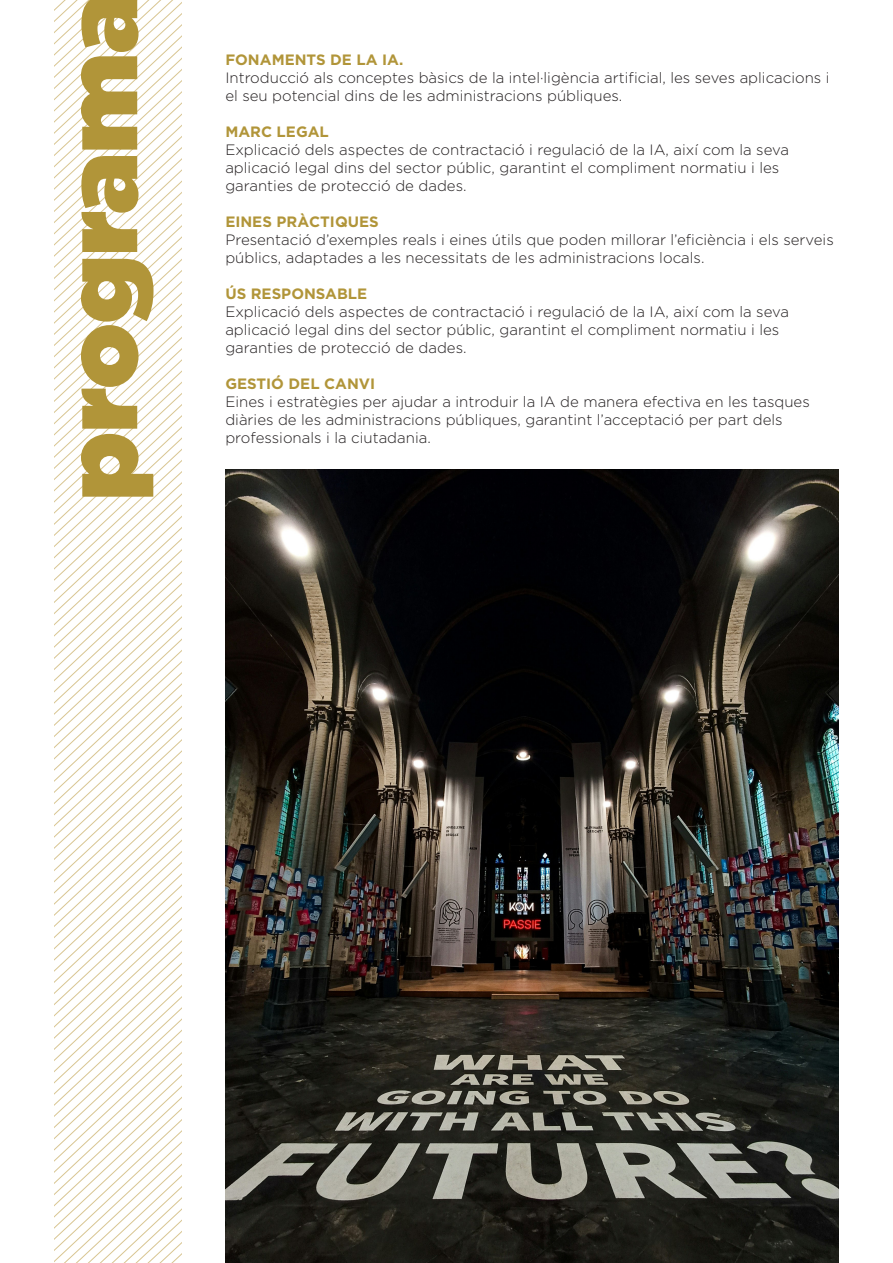
<style>
.page{position:relative;width:893px;height:1263px;background:#fff}
.page>*{position:absolute;margin:0;border:0;box-sizing:border-box;transform-origin:0 0}
.t1{font:100.65px "Gotham Ultra";color:#b19539}
.t2{font:300 15px/18px "Gotham";color:#231f20}
.t3{font:700 15px "Gotham";color:#b19539}
</style>
<div class="page">
<img style="left:225px;top:470px;width:614px;height:793px">
<svg style="left:54px;top:0;width:127px;height:1263px"></svg>
<p class="t1" style="left:43px;top:500px;width:509px;rotate:-90deg">programa</p>
<p class="t3" style="left:225px;top:51px;width:179px">FONAMENTS DE LA IA.</p>
<p class="t2" style="left:225px;top:68px;width:606px">Introducció als conceptes bàsics de la intel·ligència artificial, les seves aplicacions i el seu potencial dins de les administracions públiques.</p>
<p class="t3" style="left:225px;top:123px;width:105px">MARC LEGAL</p>
<p class="t2" style="left:225px;top:140px;width:565px">Explicació dels aspectes de contractació i regulació de la IA, així com la seva aplicació legal dins del sector públic, garantint el compliment normatiu i les garanties de protecció de dades.</p>
<p class="t3" style="left:225px;top:213px;width:155px">EINES PRÀCTIQUES</p>
<p class="t2" style="left:225px;top:230px;width:610px">Presentació d’exemples reals i eines útils que poden millorar l’eficiència i els serveis públics, adaptades a les necessitats de les administracions locals.</p>
<p class="t3" style="left:225px;top:285px;width:143px">ÚS RESPONSABLE</p>
<p class="t2" style="left:225px;top:302px;width:565px">Explicació dels aspectes de contractació i regulació de la IA, així com la seva aplicació legal dins del sector públic, garantint el compliment normatiu i les garanties de protecció de dades.</p>
<p class="t3" style="left:225px;top:375px;width:151px">GESTIÓ DEL CANVI</p>
<p class="t2" style="left:225px;top:392px;width:586px">Eines i estratègies per ajudar a introduir la IA de manera efectiva en les tasques diàries de les administracions públiques, garantint l’acceptació per part dels professionals i la ciutadania.</p>
</div>
